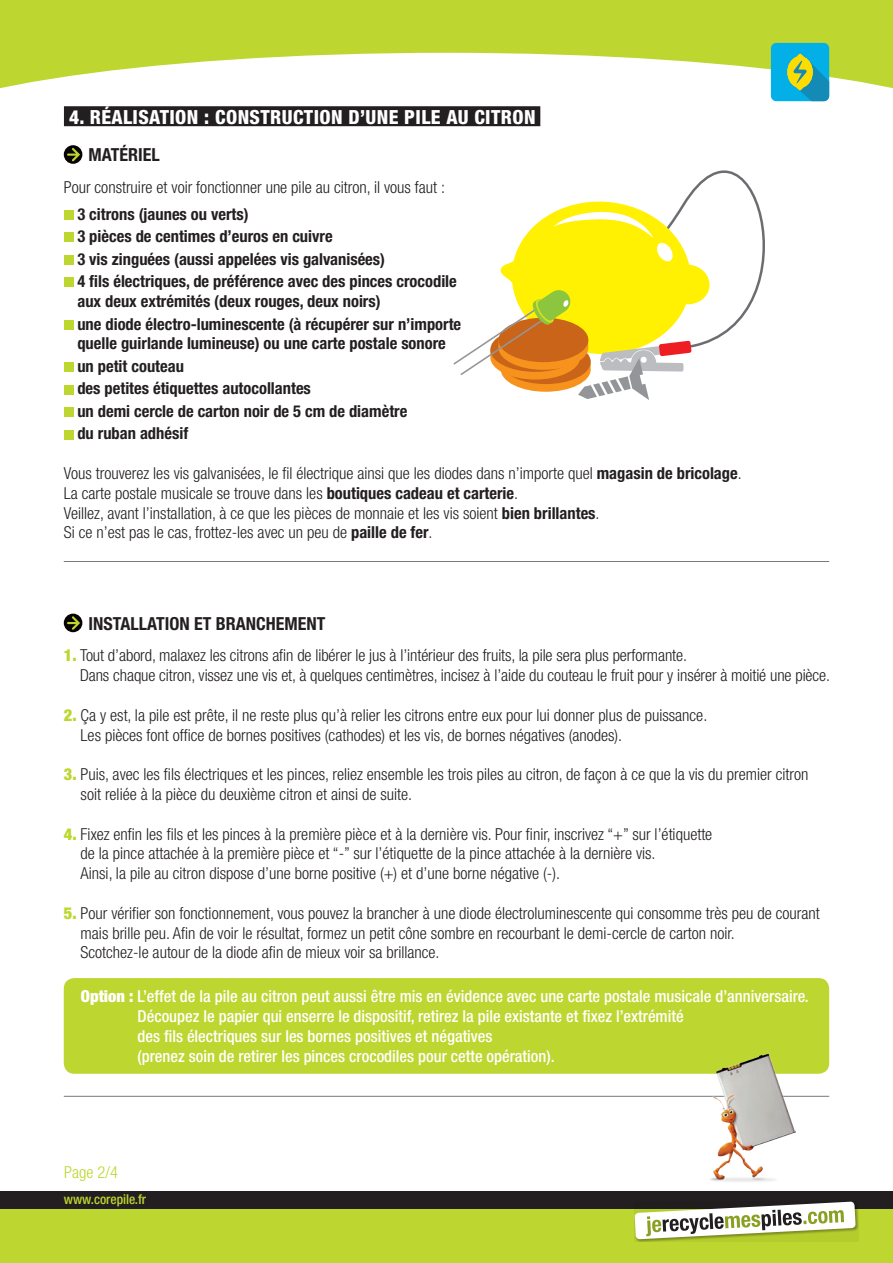
<style>
.page{position:relative;width:893px;height:1263px;background:#fff}
.page>*{position:absolute;margin:0;border:0;box-sizing:border-box;transform-origin:0 0}
.t1{font:800 condensed 19.5px "Helvetica Neue";letter-spacing:.02em;color:#fff}
.t2{font:700 condensed 18px "Helvetica Neue";color:#231f20}
.t3{font:300 condensed 16.5px/19.8px "Helvetica Neue";color:#231f20}
.t4{font:700 condensed 16.5px/22.5px "Helvetica Neue";color:#231f20}
.t5{font:500 condensed 16.5px/19.8px "Helvetica Neue";color:#fff}
.t6{font:300 condensed 16.5px "Helvetica Neue";color:#bed630}
.t7{font:500 condensed 13.5px "Helvetica Neue";color:#bed630}
.s1{font-weight:700}
.s2{font-weight:900;color:#bed630}
.s3{font-weight:900}
</style>
<div class="page">
<div style="left:64px;top:978px;width:765px;height:96px;background:#bed630;border-radius:11px"></div>
<svg style="left:0;top:0;width:893px;height:127px;fill:#bed630"></svg>
<div style="left:0;top:1191px;width:893px;height:18px;background:#231f20"></div>
<div style="left:0;top:1209px;width:893px;height:54px;background:#bed630"></div>
<svg style="left:635px;top:1209px;width:224px;height:33px"></svg>
<svg style="left:634px;top:1201px;width:222px;height:38px"></svg>
<div style="left:64px;top:106px;width:476px;height:20px;background:#231f20"></div>
<div style="left:64px;top:210px;width:9px;height:10px;background:#bed630"></div>
<div style="left:64px;top:233px;width:9px;height:9px;background:#bed630"></div>
<div style="left:64px;top:255px;width:9px;height:10px;background:#bed630"></div>
<div style="left:64px;top:278px;width:9px;height:9px;background:#bed630"></div>
<div style="left:64px;top:320px;width:9px;height:10px;background:#bed630"></div>
<div style="left:64px;top:362px;width:9px;height:10px;background:#bed630"></div>
<div style="left:64px;top:385px;width:9px;height:9px;background:#bed630"></div>
<div style="left:64px;top:407px;width:9px;height:10px;background:#bed630"></div>
<div style="left:64px;top:430px;width:9px;height:9px;background:#bed630"></div>
<hr style="left:64px;top:561px;width:765px;height:1px;background:#76787b">
<svg style="left:64px;top:145px;width:18px;height:19px"></svg>
<svg style="left:67px;top:148px;width:13px;height:13px"></svg>
<hr style="left:64px;top:1096px;width:765px;height:1px;background:#76787b">
<div style="left:64px;top:614px;width:18px;height:18px;background:#080302;border-radius:50%"></div>
<svg style="left:67px;top:616px;width:13px;height:14px"></svg>
<svg style="left:686px;top:170px;width:79px;height:172px"></svg>
<svg style="left:453px;top:198px;width:257px;height:202px"></svg>
<img style="left:708px;top:1053px;width:88px;height:129px">
<div style="left:771px;top:43px;width:58px;height:58px;background:#03afe7;border-radius:5px"></div>
<svg style="left:787px;top:54px;width:42px;height:47px"></svg>
<p class="t1" style="left:69px;top:105px;width:466px">4. RÉALISATION : CONSTRUCTION D’UNE PILE AU CITRON</p>
<p class="t2" style="left:89px;top:144px;width:73px">Matériel</p>
<p class="t3" style="left:64px;top:177px;width:383px">Pour construire et voir fonctionner une pile au citron, il vous faut :</p>
<p class="t4" style="left:77px;top:202px;width:381px">3 citrons (jaunes ou verts)<br>3 pièces de centimes d’euros en cuivre<br>3 vis zinguées (aussi appelées vis galvanisées)<br>4 fils électriques, de préférence avec des pinces crocodile</p>
<p class="t4" style="left:77px;top:290px;width:385px">aux deux extrémités (deux rouges, deux noirs)<br>une diode électro-luminescente (à récupérer sur n’importe</p>
<p class="t4" style="left:77px;top:332px;width:370px">quelle guirlande lumineuse) ou une carte postale sonore un petit couteau<br>des petites étiquettes autocollantes<br>un demi cercle de carton noir de 5 cm de diamètre<br>du ruban adhésif</p>
<p class="t3" style="left:64px;top:463px;width:679px">Vous trouverez les vis galvanisées, le fil électrique ainsi que les diodes dans n’importe quel <span class="s1">magasin de bricolage</span>.<br>La carte postale musicale se trouve dans les <span class="s1">boutiques cadeau et carterie</span>.<br>Veillez, avant l’installation, à ce que les pièces de monnaie et les vis soient <span class="s1">bien brillantes</span>.<br>Si ce n’est pas le cas, frottez-les avec un peu de <span class="s1">paille de fer</span>.</p>
<p class="t2" style="left:89px;top:613px;width:238px">INSTALLATION ET BRANCHEMENT</p>
<p class="t3" style="left:80px;top:645px;width:752px;text-indent:-16px"><span class="s2">1.</span> Tout d’abord, malaxez les citrons afin de libérer le jus à l’intérieur des fruits, la pile sera plus performante.<br>Dans chaque citron, vissez une vis et, à quelques centimètres, incisez à l’aide du couteau le fruit pour y insérer à moitié une pièce.</p>
<p class="t3" style="left:81px;top:705px;width:628px;text-indent:-17px"><span class="s2">2.</span> Ça y est, la pile est prête, il ne reste plus qu’à relier les citrons entre eux pour lui donner plus de puissance.<br>Les pièces font office de bornes positives (cathodes) et les vis, de bornes négatives (anodes).</p>
<p class="t3" style="left:81px;top:764px;width:729px;text-indent:-17px"><span class="s2">3.</span> Puis, avec les fils électriques et les pinces, reliez ensemble les trois piles au citron, de façon à ce que la vis du premier citron soit reliée à la pièce du deuxième citron et ainsi de suite.</p>
<p class="t3" style="left:81px;top:824px;width:633px;text-indent:-17px"><span class="s2">4.</span> Fixez enfin les fils et les pinces à la première pièce et à la dernière vis. Pour finir, inscrivez “+” sur l’étiquette de la pince attachée à la première pièce et “-” sur l’étiquette de la pince attachée à la dernière vis.<br>Ainsi, la pile au citron dispose d’une borne positive (+) et d’une borne négative (-).</p>
<p class="t3" style="left:81px;top:903px;width:741px;text-indent:-17px"><span class="s2">5.</span> Pour vérifier son fonctionnement, vous pouvez la brancher à une diode électroluminescente qui consomme très peu de courant mais brille peu. Afin de voir le résultat, formez un petit cône sombre en recourbant le demi-cercle de carton noir.<br>Scotchez-le autour de la diode afin de mieux voir sa brillance.</p>
<p class="t5" style="left:138px;top:986px;width:673px;text-indent:-57px"><span class="s3">Option :</span> L’effet de la pile au citron peut aussi être mis en évidence avec une carte postale musicale d’anniversaire.<br>Découpez le papier qui enserre le dispositif, retirez la pile existante et fixez l’extrémité<br>des fils électriques sur les bornes positives et négatives<br>(prenez soin de retirer les pinces crocodiles pour cette opération).</p>
<p class="t6" style="left:64px;top:1163px;width:55px">Page 2/4</p>
<p class="t7" style="left:64px;top:1191px;width:84px">www.corepile.fr</p>
</div>
